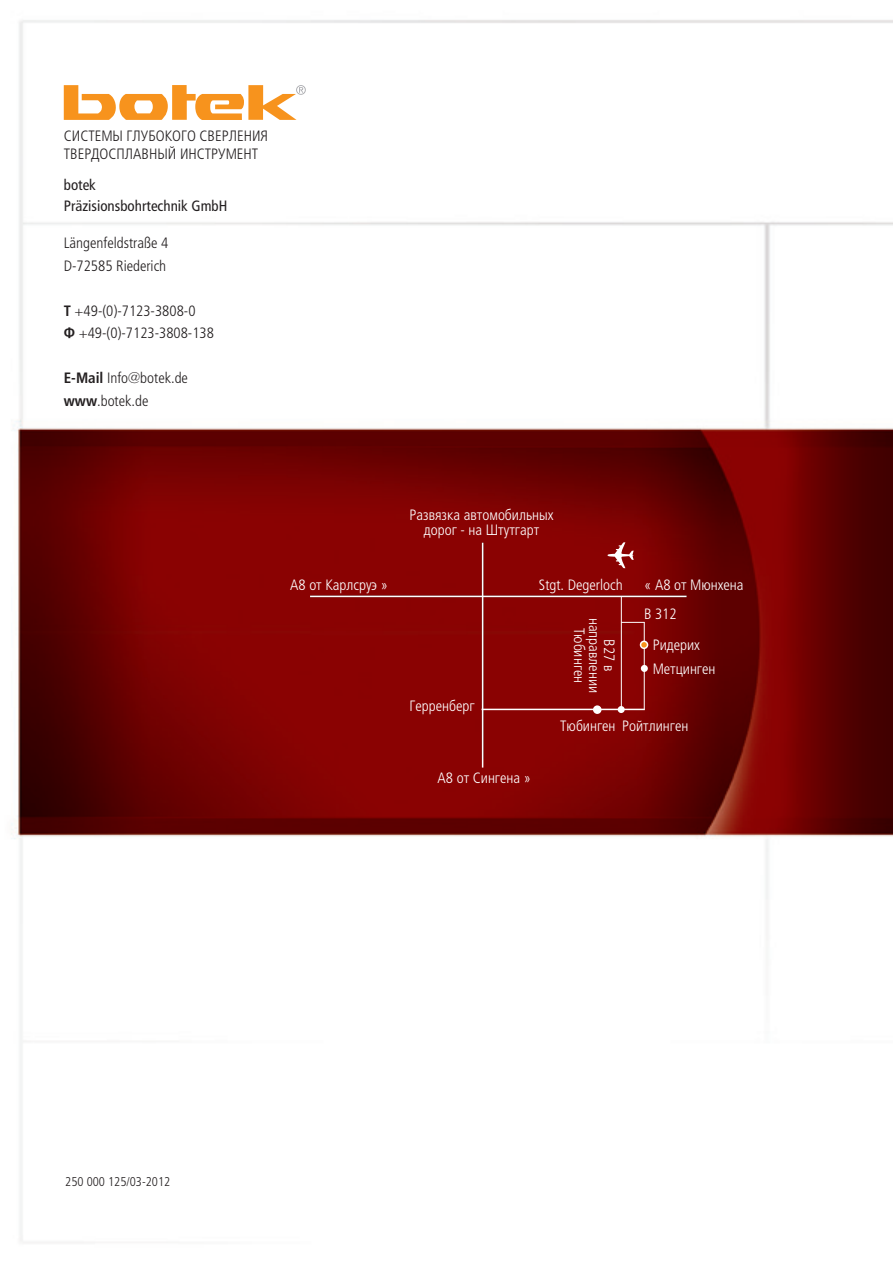
<style>
.page{position:relative;width:893px;height:1263px;background:#fff}
.page>*{position:absolute;margin:0;border:0;box-sizing:border-box;transform-origin:0 0}
.t1{font:300 condensed 15px/15px "Frutiger LTCYR";color:#fff;text-align:center}
.t2{font:300 condensed 15px "Frutiger LTCYR";color:#231f20}
.t3{font:condensed 15px "Frutiger LTCYR";color:#231f20}
.t4{font:300 condensed 12.75px "Frutiger LT";color:#231f20}
.s1{font-family:"Frutiger LT"}
.s2{font-weight:700}
</style>
<div class="page">
<img style="left:11px;top:20px;width:882px;height:1223px">
<hr style="left:310px;top:596px;width:376px;height:1px;background:#fff">
<hr style="left:482px;top:543px;width:1px;height:224px;background:#fff">
<hr style="left:482px;top:709px;width:163px;height:1px;background:#fff">
<hr style="left:621px;top:597px;width:1px;height:112px;background:#fff">
<svg style="left:622px;top:622px;width:22px;height:1px"></svg>
<div style="left:641px;top:665px;width:7px;height:7px;background:#fff;border-radius:50%"></div>
<div style="left:618px;top:706px;width:7px;height:7px;background:#fff;border-radius:50%"></div>
<div style="left:594px;top:706px;width:7px;height:7px;background:#fff;border-radius:50%"></div>
<div style="left:593px;top:705px;width:8px;height:9px;border:2px solid #fff;border-radius:50%"></div>
<svg style="left:607px;top:542px;width:27px;height:26px"></svg>
<hr style="left:644px;top:622px;width:1px;height:88px;background:#fff">
<div style="left:640px;top:641px;width:7px;height:7px;background:#f7931d;border-radius:50%"></div>
<div style="left:640px;top:640px;width:8px;height:9px;border:2px solid #fff;border-radius:50%"></div>
<svg style="left:64px;top:85px;width:242px;height:35px"></svg>
<p class="t2" style="left:64px;top:128px;width:206px">СИСТЕМЫ ГЛУБОКОГО СВЕРЛЕНИЯ</p>
<p class="t2" style="left:64px;top:146px;width:196px">ТВЕРДОСПЛАВНЫЙ ИНСТРУМЕНТ</p>
<p class="t3" style="left:64px;top:177px;width:34px">botek</p>
<p class="t3" style="left:64px;top:198px;width:165px">Pr<span class="s1">ä</span>zisionsbohrtechnik GmbH</p>
<p class="t2" style="left:64px;top:235px;width:106px">L<span class="s1">ä</span>ngenfeldstra<span class="s1">ß</span>e 4</p>
<p class="t2" style="left:64px;top:258px;width:104px">D-72585 Riederich</p>
<p class="t2" style="left:64px;top:303px;width:133px"><span class="s2">T</span> +49-(0)-7123-3808-0</p>
<p class="t2" style="left:64px;top:325px;width:152px"><span class="s2">Ф</span> +49-(0)-7123-3808-138</p>
<p class="t2" style="left:64px;top:370px;width:126px"><span class="s2">E-Mail</span> Info@botek.de</p>
<p class="t2" style="left:64px;top:393px;width:86px"><span class="s2">www</span>.botek.de</p>
<p class="t1" style="left:410px;top:508px;width:146px">Развязка автомобильных дорог - на Штутгарт</p>
<p class="t1" style="left:290px;top:577px;width:99px">A8 от Карлсруэ »</p>
<p class="t1" style="left:539px;top:577px;width:85px">Stgt. Degerloch</p>
<p class="t1" style="left:644px;top:577px;width:101px">« A8 от Мюнхена</p>
<p class="t1" style="left:410px;top:699px;width:67px">Герренберг</p>
<p class="t1" style="left:438px;top:771px;width:95px">A8 от Сингена »</p>
<p class="t1" style="left:601px;top:618px;width:77px;rotate:90deg">направлении<br>Тюбинген</p>
<p class="t1" style="left:616px;top:639px;width:33px;rotate:90deg">B27 в</p>
<p class="t1" style="left:644px;top:607px;width:34px">B 312</p>
<p class="t1" style="left:653px;top:638px;width:49px">Ридерих</p>
<p class="t1" style="left:653px;top:661px;width:64px">Метцинген</p>
<p class="t1" style="left:560px;top:719px;width:130px">Тюбинген Ройтлинген</p>
<p class="t4" style="left:65px;top:1174px;width:106px">250 000 125/03-2012</p>
</div>
